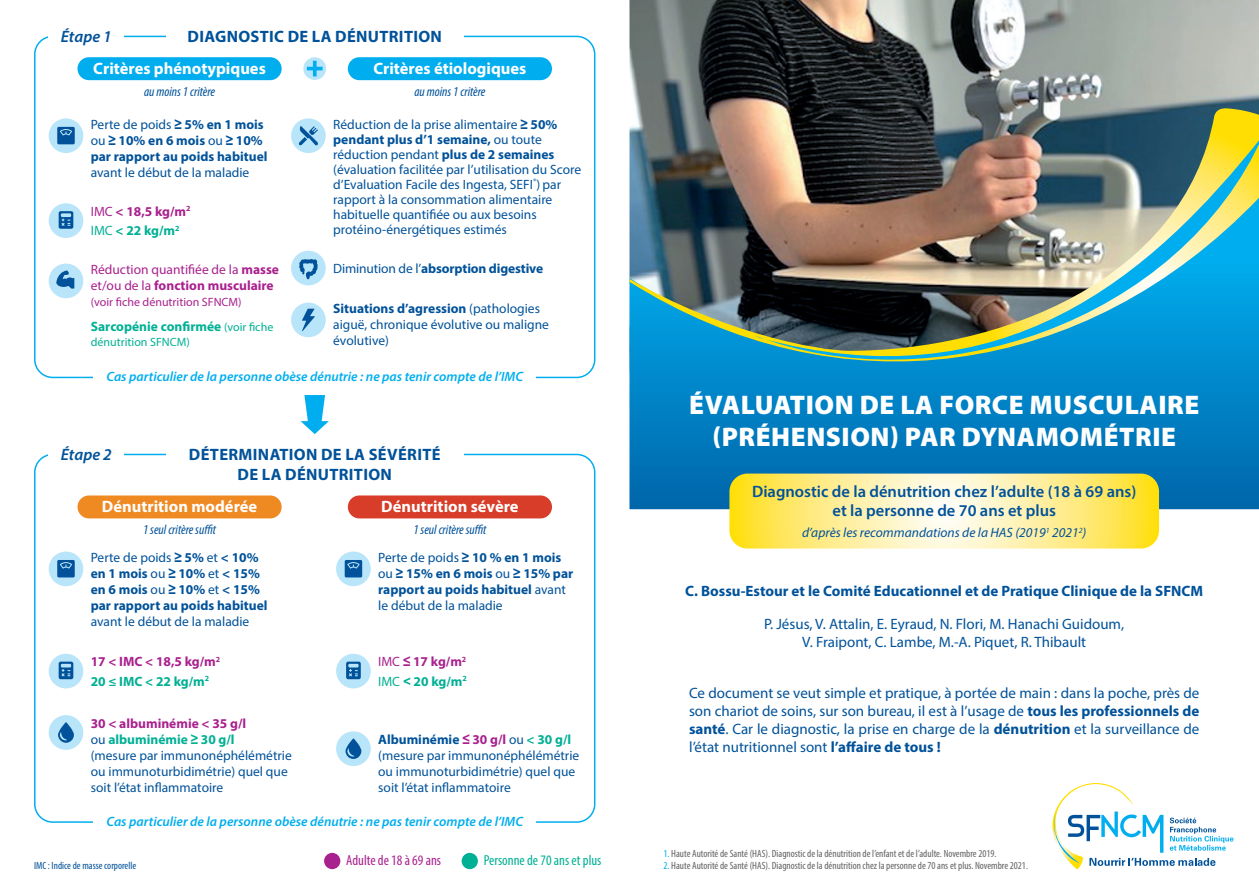
<style>
.page{position:relative;width:1259px;height:893px;background:#fff}
.page>*{position:absolute;margin:0;border:0;box-sizing:border-box;transform-origin:0 0}
.t1{font:900 27px/32.4px "Myriad Pro";letter-spacing:.02em;color:#fff;text-align:center}
.t2{font:700 16.5px "Myriad Pro";color:#fff}
.t3{font:600 16.5px/19.8px "Myriad Pro";color:#01529a;text-align:center}
.t4{font:700 16.5px/19.8px "Myriad Pro";letter-spacing:.02em;color:#01529a;text-align:center}
.t5{font:italic 600 16.5px "Myriad Pro";color:#01529a}
.t6{font:15px/18px "Myriad Pro";color:#01529a;text-align:justify}
.t7{font:700 15px "Myriad Pro";color:#01529a}
.t8{font:condensed 14.55px "Myriad Pro";color:#00b094}
.t9{font:condensed 14.55px "Myriad Pro";color:#a9218e}
.t10{font:13.5px/16.2px "Myriad Pro";color:#01529a}
.t11{font:700 13.5px/16.2px "Myriad Pro";color:#01529a}
.t12{font:italic 600 13.5px "Myriad Pro";color:#00aeef}
.t13{font:700 13.5px/19.5px "Myriad Pro";color:#a9218e}
.t14{font:italic condensed 13.5px "Myriad Pro";color:#01529a}
.t15{font:13.5px/16.2px "Myriad Pro";color:#a9218e}
.t16{font:italic 13.5px "Myriad Pro";color:#01529a}
.t17{font:700 13.5px "Myriad Pro";color:#00b094}
.t18{font:12px "Myriad Pro";color:#a9218e}
.t19{font:12px "Myriad Pro";color:#00b094}
.t20{font:condensed 10.5px "Myriad Pro";color:#636366}
.t21{font:condensed 10.5px "Myriad Pro";color:#01529a}
.s1{font-weight:400}
.s2{font-family:"Arial"}
.s3{font-weight:400;color:#00b094}
.s4{color:#00b094}
.s5{font-weight:700}
.s6{font-weight:400;font-size:12px}
.s7{font-family:"Arial";font-weight:700}
.s8{font-weight:700;color:#a9218e}
.s9{font-weight:700;color:#00b094}
.s10{font-family:"Arial";font-weight:700;color:#00b094}
.s11{font-family:"Arial";color:#00b094}
.s12{font-family:"Arial";font-weight:700;color:#a9218e}
.s13{color:#00aeef}
</style>
<div class="page">
<img style="left:629px;top:0;width:630px;height:108px">
<svg style="left:629px;top:413px;width:630px;height:96px"></svg>
<img style="left:629px;top:108px;width:630px;height:305px">
<img style="left:754px;top:135px;width:505px;height:269px">
<svg style="left:1052px;top:783px;width:181px;height:87px"></svg>
<div style="left:324px;top:853px;width:16px;height:16px;background:#a9218e;border-radius:50%"></div>
<div style="left:461px;top:853px;width:17px;height:16px;background:#00b094;border-radius:50%"></div>
<div style="left:77px;top:57px;width:205px;height:23px;background:#00aeef;border-radius:11px"></div>
<div style="left:348px;top:57px;width:204px;height:23px;background:#00aeef;border-radius:11px"></div>
<svg style="left:303px;top:57px;width:23px;height:23px"></svg>
<svg style="left:307px;top:61px;width:16px;height:15px"></svg>
<div style="left:49px;top:203px;width:34px;height:35px;background:#b9e5fa;border-radius:50%"></div>
<svg style="left:59px;top:211px;width:14px;height:18px"></svg>
<div style="left:49px;top:118px;width:34px;height:35px;background:#b9e5fa;border-radius:50%"></div>
<svg style="left:57px;top:127px;width:18px;height:17px"></svg>
<div style="left:49px;top:264px;width:34px;height:34px;background:#b9e5fa;border-radius:50%"></div>
<svg style="left:56px;top:270px;width:18px;height:19px"></svg>
<div style="left:291px;top:303px;width:35px;height:34px;background:#b9e5fa;border-radius:50%"></div>
<svg style="left:302px;top:309px;width:13px;height:22px"></svg>
<div style="left:291px;top:118px;width:35px;height:35px;background:#b9e5fa;border-radius:50%"></div>
<svg style="left:299px;top:126px;width:19px;height:20px"></svg>
<div style="left:291px;top:251px;width:35px;height:34px;background:#b9e5fa;border-radius:50%"></div>
<svg style="left:299px;top:259px;width:19px;height:20px"></svg>
<div style="left:77px;top:495px;width:205px;height:23px;background:#ef8a23;border-radius:11px"></div>
<div style="left:348px;top:495px;width:204px;height:23px;background:#d73d28;border-radius:11px"></div>
<div style="left:336px;top:551px;width:35px;height:35px;background:#b9e5fa;border-radius:50%"></div>
<svg style="left:345px;top:560px;width:17px;height:17px"></svg>
<div style="left:336px;top:731px;width:35px;height:35px;background:#b9e5fa;border-radius:50%"></div>
<svg style="left:345px;top:738px;width:16px;height:21px"></svg>
<div style="left:49px;top:654px;width:34px;height:34px;background:#b9e5fa;border-radius:50%"></div>
<svg style="left:59px;top:662px;width:14px;height:17px"></svg>
<div style="left:49px;top:551px;width:34px;height:35px;background:#b9e5fa;border-radius:50%"></div>
<svg style="left:57px;top:560px;width:18px;height:17px"></svg>
<div style="left:49px;top:715px;width:34px;height:35px;background:#b9e5fa;border-radius:50%"></div>
<svg style="left:58px;top:722px;width:16px;height:21px"></svg>
<div style="left:336px;top:654px;width:35px;height:34px;background:#b9e5fa;border-radius:50%"></div>
<svg style="left:346px;top:662px;width:15px;height:17px"></svg>
<svg style="left:300px;top:395px;width:29px;height:39px"></svg>
<svg style="left:729px;top:474px;width:430px;height:75px"></svg>
<p class="t5" style="left:61px;top:26px;width:53px">Étape 1</p>
<p class="t4" style="left:187px;top:26px;width:256px">DIAGNOSTIC DE LA DÉNUTRITION</p>
<p class="t2" style="left:93px;top:58px;width:174px">Critères phénotypiques</p>
<p class="t14" style="left:144px;top:83px;width:73px">au moins 1 critère</p>
<p class="t11" style="left:91px;top:115px;width:178px"><span class="s1">Perte de poids</span> <span class="s2">≥</span> 5% en 1 mois <span class="s1">ou</span> <span class="s2">≥</span> 10% en 6 mois <span class="s1">ou</span> <span class="s2">≥</span> 10% par rapport au poids habituel</p>
<p class="t10" style="left:91px;top:164px;width:160px">avant le début de la maladie</p>
<p class="t13" style="left:91px;top:201px;width:101px"><span class="s1">IMC</span> &lt; 18,5 kg/m<sup>2<br></sup><span class="s3">IMC</span> <span class="s4">&lt; 22 kg/m</span><sup>2</sup></p>
<p class="t15" style="left:91px;top:261px;width:190px">Réduction quantifiée de la <span class="s5">masse </span>et/ou de la <span class="s5">fonction musculaire</span></p>
<p class="t18" style="left:91px;top:295px;width:152px">(voir fiche dénutrition SFNCM)</p>
<p class="t17" style="left:91px;top:318px;width:184px">Sarcopénie confirmée <span class="s6">(voir fiche</span></p>
<p class="t19" style="left:91px;top:334px;width:101px">dénutrition SFNCM)</p>
<p class="t2" style="left:373px;top:58px;width:154px">Critères étiologiques</p>
<p class="t14" style="left:414px;top:83px;width:73px">au moins 1 critère</p>
<p class="t10" style="left:333px;top:116px;width:249px;line-height:15px">Réduction de la prise alimentaire <span class="s7">≥</span> <span class="s5">50% pendant plus d’1 semaine,</span> ou toute réduction pendant <span class="s5">plus de 2 semaines </span>(évaluation facilitée par l’utilisation du Score d’Evaluation Facile des Ingesta, SEFI<sup>®</sup>) par rapport à la consommation alimentaire habituelle quantifiée ou aux besoins protéino-énergétiques estimés</p>
<p class="t11" style="left:333px;top:260px;width:211px"><span class="s1">Diminution de l’</span>absorption digestive</p>
<p class="t10" style="left:333px;top:300px;width:217px"><span class="s5">Situations d’agression</span> (pathologies aiguë, chronique évolutive ou maligne évolutive)</p>
<p class="t12" style="left:106px;top:368px;width:418px">Cas particulier de la personne obèse dénutrie : ne pas tenir compte de l’IMC</p>
<p class="t5" style="left:61px;top:444px;width:53px">Étape 2</p>
<p class="t4" style="left:189px;top:444px;width:253px">DÉTERMINATION DE LA SÉVÉRITÉ<br>DE LA DÉNUTRITION</p>
<p class="t2" style="left:102px;top:496px;width:157px">Dénutrition modérée</p>
<p class="t14" style="left:143px;top:521px;width:74px">1 seul critère suffit</p>
<p class="t11" style="left:91px;top:549px;width:178px"><span class="s1">Perte de poids</span> <span class="s2">≥</span> 5% <span class="s1">et</span> &lt; 10% en 1 mois <span class="s1">ou</span> <span class="s2">≥</span> 10% <span class="s1">et</span> &lt; 15% en 6 mois <span class="s1">ou</span> <span class="s2">≥</span> 10% <span class="s1">et</span> &lt; 15% par rapport au poids habituel</p>
<p class="t10" style="left:91px;top:614px;width:160px">avant le début de la maladie</p>
<p class="t13" style="left:91px;top:652px;width:131px">17 &lt; IMC &lt; 18,5 kg/m<sup>2<br></sup><span class="s4">20 ≤ IMC &lt; 22 kg/m</span><sup>2</sup></p>
<p class="t10" style="left:91px;top:715px;width:203px"><span class="s8">30 &lt; albuminémie &lt; 35 g/l<br></span>ou <span class="s9">albuminémie</span> <span class="s10">≥</span> <span class="s9">30 g/l<br></span>(mesure par immunonéphélémétrie ou immunoturbidimétrie) quel que soit l’état inflammatoire</p>
<p class="t2" style="left:381px;top:496px;width:139px">Dénutrition sévère</p>
<p class="t11" style="left:378px;top:549px;width:197px"><span class="s1">Perte de poids</span> <span class="s2">≥</span> 10 % en 1 mois <span class="s1">ou</span> <span class="s2">≥</span> 15% en 6 mois <span class="s1">ou</span> <span class="s2">≥</span> 15% par rapport au poids habituel <span class="s1">avant le début de la maladie</span></p>
<p class="t14" style="left:413px;top:521px;width:74px">1 seul critère suffit</p>
<p class="t13" style="left:378px;top:652px;width:90px"><span class="s1">IMC</span> <span class="s2">≤</span> 17 kg/m<sup>2<br></sup><span class="s3">IMC</span> <span class="s11">&lt;</span> <span class="s4">20 kg/m</span><sup>2</sup></p>
<p class="t10" style="left:378px;top:731px;width:203px"><span class="s5">Albuminémie</span> <span class="s12">≤</span> <span class="s8">30 g/l</span> ou <span class="s9">&lt; 30 g/l </span>(mesure par immunonéphélémétrie ou immunoturbidimétrie) quel que soit l’état inflammatoire</p>
<p class="t12" style="left:106px;top:812px;width:418px">Cas particulier de la personne obèse dénutrie : ne pas tenir compte de l’IMC</p>
<p class="t21" style="left:34px;top:859px;width:104px">IMC : Indice de masse corporelle</p>
<p class="t9" style="left:346px;top:851px;width:96px">Adulte de 18 à 69 ans</p>
<p class="t8" style="left:484px;top:851px;width:119px">Personne de 70 ans et plus</p>
<h1 class="t1" style="left:689px;top:388px;width:511px">ÉVALUATION DE LA FORCE MUSCULAIRE (PRÉHENSION) PAR DYNAMOMÉTRIE</h1>
<p class="t3" style="left:752px;top:481px;width:386px">Diagnostic de la dénutrition chez l’adulte (18 à 69 ans) et la personne de 70 ans et plus</p>
<p class="t16" style="left:802px;top:525px;width:286px">d’après les recommandations de la HAS (2019<sup>1</sup> 2021<sup>2</sup>)</p>
<p class="t7" style="left:685px;top:581px;width:519px">C. Bossu-Estour et le Comité Educationnel et de Pratique Clinique de la SFNCM</p>
<p class="t6" style="left:764px;top:614px;width:361px;text-align:center">P. Jésus, V. Attalin, E. Eyraud, N. Flori, M. Hanachi Guidoum,<br>V. Fraipont, C. Lambe, M.-A. Piquet, R. Thibault</p>
<p class="t6" style="left:689px;top:684px;width:512px">Ce document se veut simple et pratique, à portée de main : dans la poche, près de son chariot de soins, sur son bureau, il est à l’usage de <span class="s5">tous les professionnels de santé</span>. Car le diagnostic, la prise en charge de la <span class="s5">dénutrition</span> et la surveillance de l’état nutritionnel sont <span class="s5">l’affaire de tous !</span></p>
<p class="t20" style="left:663px;top:847px;width:334px"><span class="s13">1.</span> Haute Autorité de Santé (HAS). Diagnostic de la dénutrition de l’enfant et de l’adulte. Novembre 2019.</p>
<p class="t20" style="left:663px;top:859px;width:366px"><span class="s13">2.</span> Haute Autorité de Santé (HAS). Diagnostic de la dénutrition chez la personne de 70 ans et plus. Novembre 2021.</p>
</div>
